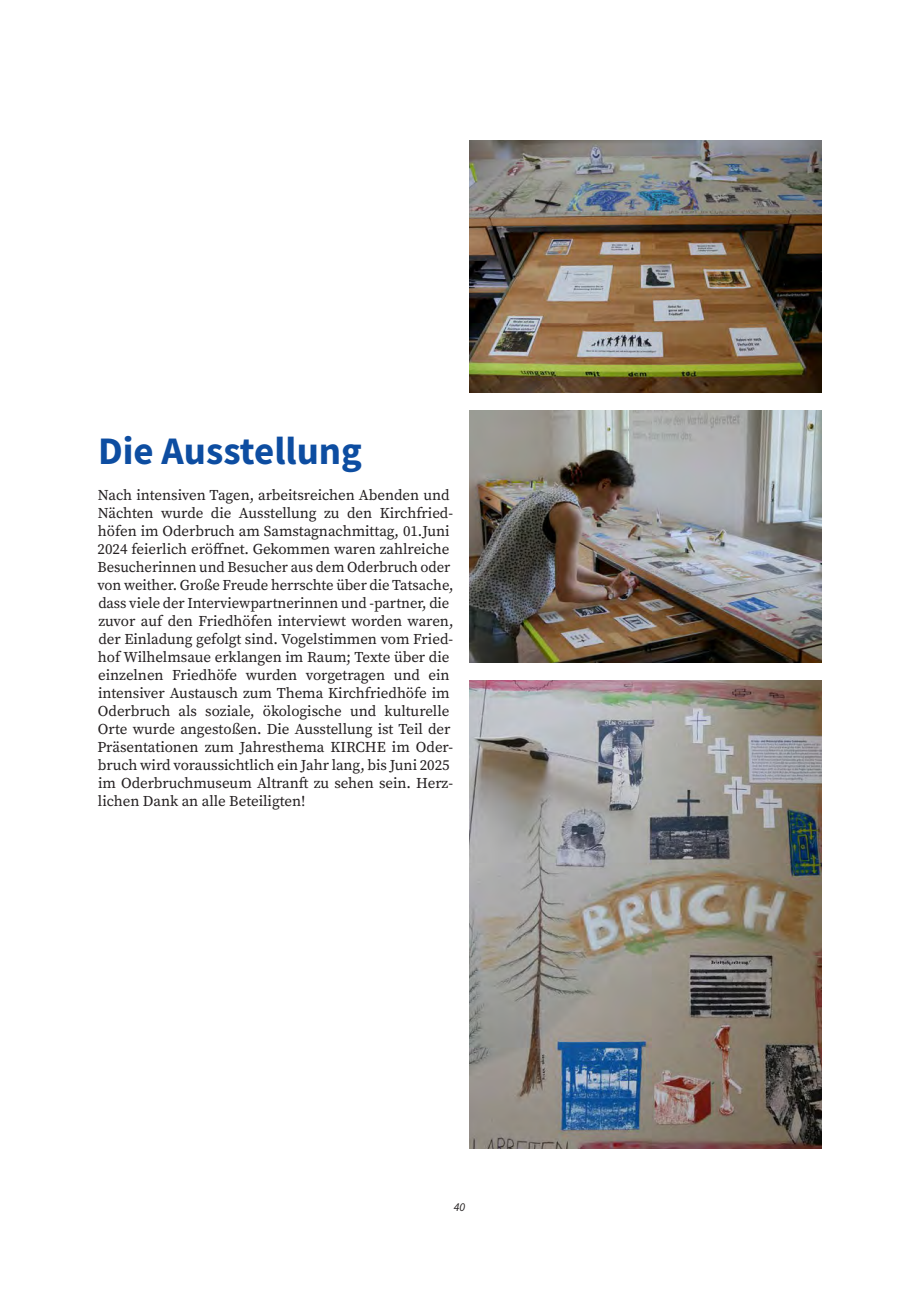
<style>
.page{position:relative;width:919px;height:1289px;background:#fff}
.page>*{position:absolute;margin:0;border:0;box-sizing:border-box;transform-origin:0 0}
.Head1_26pt{font:700 39px "Source Sans Pro";color:#0d4da1}
.Copy_10pt{font:15px/18px "Source Serif Pro";letter-spacing:-.005em;color:#231f20}
.t1{font:italic 12px "Source Sans Pro";color:#231f20}
</style>
<div class="page">
<img style="left:469px;top:140px;width:352px;height:252px">
<img style="left:469px;top:410px;width:352px;height:252px">
<img style="left:469px;top:680px;width:352px;height:468px">
<p class="Head1_26pt" style="left:98px;top:425px;width:265px">Die Ausstellung</p>
<p class="Copy_10pt" style="left:97px;top:486px;width:357px">Nach intensiven Tagen, arbeitsreichen Abenden und Nächten wurde die Ausstellung zu den Kirchfried&shy;höfen im Oderbruch am Samstagnachmittag, 01.Juni 2024 feierlich eröffnet. Gekommen waren zahlreiche Besucherinnen und Besucher aus dem Oderbruch oder von weither. Große Freude herrschte über die Tatsache, dass viele der Interviewpartnerinnen und -partner, die zuvor auf den Friedhöfen interviewt worden waren, der Einladung gefolgt sind. Vogelstimmen vom Fried&shy;hof Wilhelmsaue erklangen im Raum; Texte über die einzelnen Friedhöfe wurden vorgetragen und ein intensiver Austausch zum Thema Kirchfriedhöfe im Oderbruch als soziale, ökologische und kulturelle Orte wurde angestoßen. Die Ausstellung ist Teil der Präsentationen zum Jahresthema KIRCHE im Oder&shy;bruch wird voraussichtlich ein Jahr lang, bis Juni 2025 im Oderbruchmuseum Altranft zu sehen sein. Herz&shy;lichen Dank an alle Beteiligten!</p>
<p class="t1" style="left:453px;top:1198px;width:13px">40</p>
</div>
